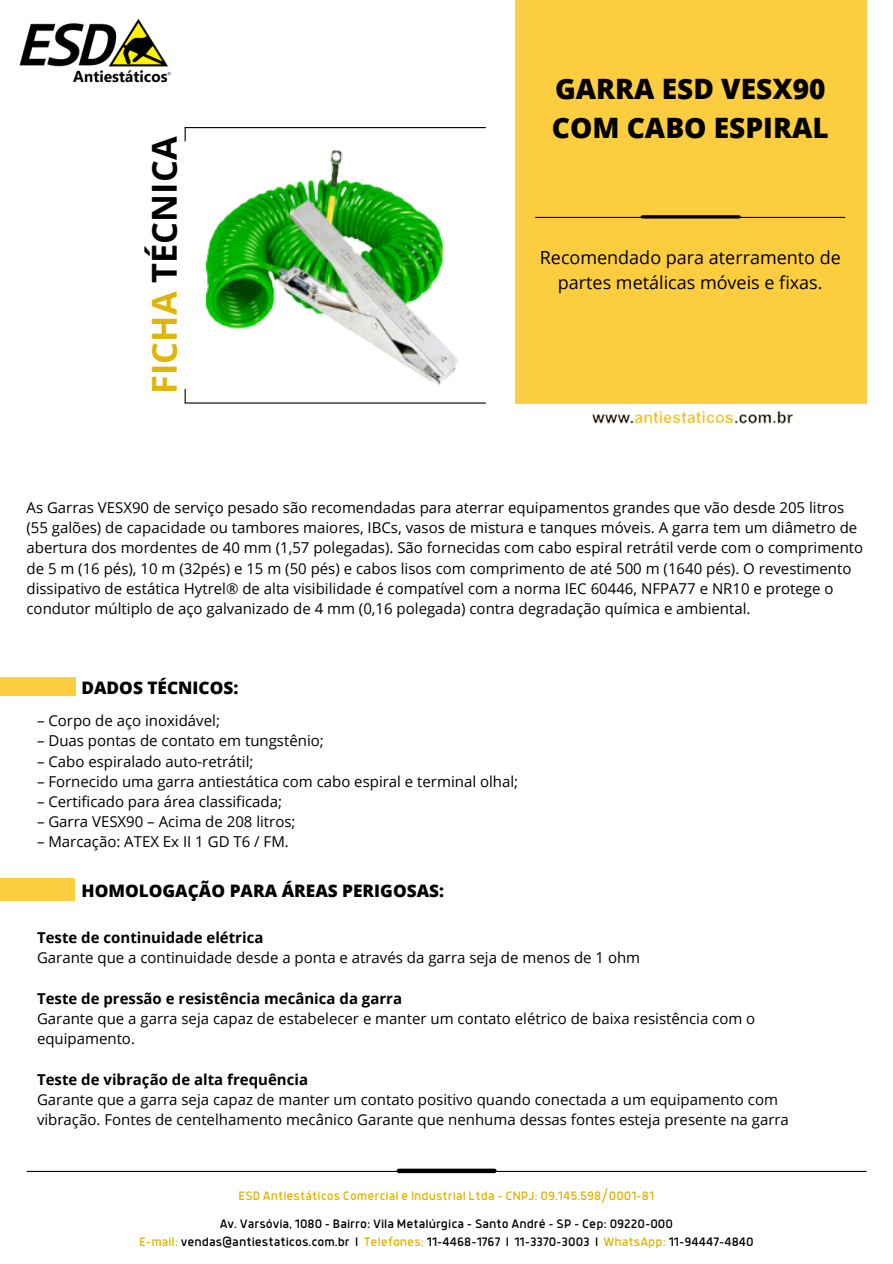
<style>
.page{position:relative;width:893px;height:1264px;background:#fff}
.page>*{position:absolute;margin:0;border:0;box-sizing:border-box;transform-origin:0 0}
.t1{font:700 34.35px "Open Sans";color:#000}
.t2{font:800 28.05px/38.5px "Open Sans";color:#000}
.t3{font:18px/24.8px "Open Sans";color:#000;text-align:center}
.t4{font:800 17.25px "Open Sans";color:#000}
.t5{font:15px/20.2px "Open Sans";color:#000}
.t6{font:700 15px "Open Sans";color:#000}
.t7{font:13.5px/18px "Anteb";color:#000;text-align:center}
.t8{font:13.5px "Anteb";color:#dfb508}
.s1{color:#dfb508}
</style>
<div class="page">
<div style="left:514px;top:0;width:352px;height:403px;background:#fccd3f"></div>
<hr style="left:535px;top:217px;width:309px;height:1px;background:#000">
<hr style="left:642px;top:215px;width:97px;height:3px;background:#000">
<img style="left:19px;top:19px;width:152px;height:64px">
<hr style="left:185px;top:127px;width:300px;height:1px;background:#000">
<hr style="left:185px;top:402px;width:300px;height:1px;background:#000">
<div style="left:0;top:677px;width:76px;height:19px;background:#fccd3f"></div>
<hr style="left:27px;top:1170px;width:839px;height:1px;background:#000">
<div style="left:399px;top:1168px;width:95px;height:5px;background:#000"></div>
<div style="left:0;top:878px;width:75px;height:22px;background:#fccd3f"></div>
<img style="left:582px;top:403px;width:223px;height:21px">
<img style="left:184px;top:127px;width:300px;height:277px">
<h1 class="t1" style="left:140px;top:394px;width:259px;rotate:-90deg"><span class="s1">FICHA</span> TÉCNICA</h1>
<h2 class="t2" style="left:551px;top:69px;width:278px">GARRA ESD VESX90<br>COM CABO ESPIRAL</h2>
<p class="t3" style="left:539px;top:245px;width:302px">Recomendado para aterramento de partes metálicas móveis e fixas.</p>
<p class="t5" style="left:27px;top:497px;width:838px">As Garras VESX90 de serviço pesado são recomendadas para aterrar equipamentos grandes que vão desde 205 litros (55 galões) de capacidade ou tambores maiores, IBCs, vasos de mistura e tanques móveis. A garra tem um diâmetro de abertura dos mordentes de 40 mm (1,57 polegadas). São fornecidas com cabo espiral retrátil verde com o comprimento de 5 m (16 pés), 10 m (32pés) e 15 m (50 pés) e cabos lisos com comprimento de até 500 m (1640 pés). O revestimento dissipativo de estática Hytrel® de alta visibilidade é compatível com a norma IEC 60446, NFPA77 e NR10 e protege o condutor múltiplo de aço galvanizado de 4 mm (0,16 polegada) contra degradação química e ambiental.</p>
<p class="t4" style="left:81px;top:675px;width:158px">DADOS TÉCNICOS:</p>
<p class="t5" style="left:37px;top:710px;width:184px">– Corpo de aço inoxidável;</p>
<p class="t5" style="left:37px;top:730px;width:288px">– Duas pontas de contato em tungstênio;</p>
<p class="t5" style="left:37px;top:750px;width:218px">– Cabo espiralado auto-retrátil;</p>
<p class="t5" style="left:37px;top:770px;width:482px">– Fornecido uma garra antiestática com cabo espiral e terminal olhal;</p>
<p class="t5" style="left:37px;top:791px;width:246px">– Certificado para área classificada;</p>
<p class="t5" style="left:37px;top:811px;width:260px">– Garra VESX90 – Acima de 208 litros;</p>
<p class="t5" style="left:37px;top:831px;width:253px">– Marcação: ATEX Ex II 1 GD T6 / FM.</p>
<p class="t4" style="left:81px;top:878px;width:364px">HOMOLOGAÇÃO PARA ÁREAS PERIGOSAS:</p>
<p class="t6" style="left:37px;top:926px;width:228px">Teste de continuidade elétrica</p>
<p class="t5" style="left:37px;top:947px;width:604px">Garante que a continuidade desde a ponta e através da garra seja de menos de 1 ohm</p>
<p class="t6" style="left:37px;top:987px;width:366px">Teste de pressão e resistência mecânica da garra</p>
<p class="t5" style="left:37px;top:1007px;width:719px">Garante que a garra seja capaz de estabelecer e manter um contato elétrico de baixa resistência com o equipamento.</p>
<p class="t6" style="left:37px;top:1068px;width:272px">Teste de vibração de alta frequência</p>
<p class="t5" style="left:37px;top:1088px;width:753px">Garante que a garra seja capaz de manter um contato positivo quando conectada a um equipamento com vibração. Fontes de centelhamento mecânico Garante que nenhuma dessas fontes esteja presente na garra</p>
<p class="t8" style="left:238px;top:1190px;width:417px">ESD Antiestáticos Comercial e Industrial Ltda - CNPJ: 09.145.598/0001-81</p>
<p class="t7" style="left:139px;top:1215px;width:616px">Av. Varsóvia, 1080 - Bairro: Vila Metalúrgica - Santo André - SP - Cep: 09220-000<br><span class="s1">E-mail:</span> vendas@antiestaticos.com.br I <span class="s1">Telefones:</span> 11-4468-1767 I 11-3370-3003 I <span class="s1">WhatsApp:</span> 11-94447-4840</p>
</div>
